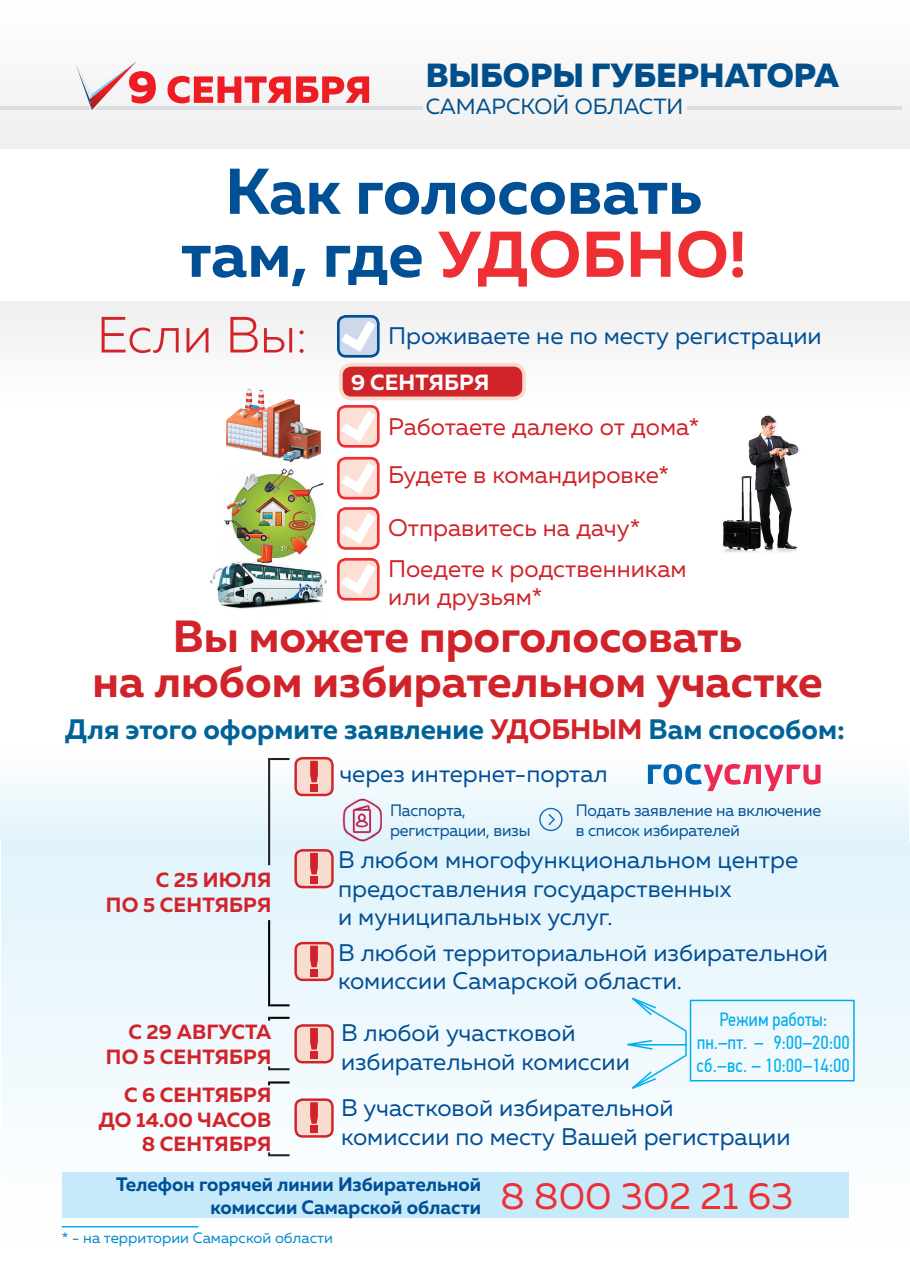
<style>
.page{position:relative;width:910px;height:1280px;background:#fff}
.page>*{position:absolute;margin:0;border:0;box-sizing:border-box;transform-origin:0 0}
.t1{font:700 64.5px/63px "Muller";letter-spacing:-.005em;color:#014f95;text-align:center}
.t2{font:300 50.85px "Muller";letter-spacing:-.005em;color:#d1232a}
.t3{font:700 45px/45px "Muller";color:#d1232a;text-align:center}
.t4{font:800 33.45px "Muller";color:#004f8a}
.t5{font:700 28.05px "Muller";color:#006397}
.t6{font:24px/28.8px "Muller";color:#014f95}
.t7{font:24px/47.5px "Muller";color:#d1232a}
.t8{font:700 22.05px "Muller";letter-spacing:.01em;color:#fff}
.t9{font:21.9px "Muller";color:#004f8a}
.t10{font:700 20.55px/24.6px "Muller";letter-spacing:.01em;color:#d1232a;text-align:right}
.t11{font:700 19.5px/23.4px "Muller";color:#014f95}
.t12{font:19.05px/23px "PF Din Text Cond Pro";color:#00aeef;text-align:center}
.t13{font:16.5px/19.8px "Muller";letter-spacing:-.01em;color:#014f95}
.t14{font:15px "Muller";color:#0089cf}
.s1{color:#ee3034}
.s2{color:#d1232a}
</style>
<div class="page">
<div style="left:0;top:2px;width:910px;height:147px;background:#f7f7f7"></div>
<div style="left:0;top:301px;width:910px;height:103px;background:#f6f6f6"></div>
<div style="left:0;top:749px;width:909px;height:92px;background:linear-gradient(to bottom,#fffffe,#e1f4fc)"></div>
<div style="left:1px;top:841px;width:909px;height:403px;background:linear-gradient(to bottom,#e0f3fc,#fffefe)"></div>
<img style="left:224px;top:468px;width:99px;height:77px">
<img style="left:210px;top:545px;width:116px;height:64px">
<img style="left:723px;top:415px;width:76px;height:138px">
<hr style="left:270px;top:758px;width:20px;height:2px;background:#231f20">
<hr style="left:270px;top:1004px;width:20px;height:2px;background:#000">
<hr style="left:270px;top:1081px;width:20px;height:2px;background:#000">
<hr style="left:270px;top:1017px;width:20px;height:2px;background:#000">
<hr style="left:270px;top:1154px;width:20px;height:2px;background:#231f20">
<hr style="left:270px;top:1068px;width:20px;height:2px;background:#231f20">
<div style="left:341px;top:365px;width:183px;height:33px;background:#d1232a;border-radius:11px"></div>
<div style="left:339px;top:363px;width:187px;height:37px;border:4px solid #f8dcd0;border-radius:11px"></div>
<div style="left:338px;top:316px;width:40px;height:40px;background:#cdd9ea;border-radius:8px"></div>
<div style="left:337px;top:315px;width:43px;height:43px;border:3px solid #014f95;border-radius:8px"></div>
<svg style="left:341px;top:321px;width:34px;height:31px"></svg>
<div style="left:338px;top:406px;width:40px;height:40px;background:#fde0d5;border-radius:8px"></div>
<div style="left:337px;top:405px;width:43px;height:43px;border:3px solid #ee3034;border-radius:8px"></div>
<svg style="left:341px;top:411px;width:34px;height:31px"></svg>
<div style="left:338px;top:458px;width:40px;height:40px;background:#fde0d5;border-radius:8px"></div>
<div style="left:337px;top:457px;width:43px;height:42px;border:3px solid #ee3034;border-radius:8px"></div>
<svg style="left:341px;top:463px;width:34px;height:31px"></svg>
<div style="left:338px;top:508px;width:40px;height:40px;background:#fde0d5;border-radius:8px"></div>
<div style="left:337px;top:507px;width:43px;height:43px;border:3px solid #ee3034;border-radius:8px"></div>
<svg style="left:341px;top:513px;width:34px;height:31px"></svg>
<div style="left:338px;top:559px;width:40px;height:40px;background:#fde0d5;border-radius:8px"></div>
<div style="left:337px;top:558px;width:43px;height:43px;border:3px solid #ee3034;border-radius:8px"></div>
<svg style="left:341px;top:564px;width:34px;height:31px"></svg>
<svg style="left:76px;top:61px;width:293px;height:49px"></svg>
<img style="left:226px;top:388px;width:95px;height:74px">
<img style="left:343px;top:799px;width:39px;height:42px">
<div style="left:296px;top:758px;width:36px;height:37px;background:#f8dcd0;border-radius:7px"></div>
<div style="left:294px;top:757px;width:40px;height:39px;border:2px solid #d1232a;border-radius:7px"></div>
<div style="left:310px;top:784px;width:8px;height:8px;background:#d1232a"></div>
<svg style="left:310px;top:761px;width:8px;height:21px"></svg>
<div style="left:296px;top:943px;width:36px;height:37px;background:#f8dcd0;border-radius:7px"></div>
<div style="left:294px;top:942px;width:40px;height:39px;border:2px solid #d1232a;border-radius:7px"></div>
<div style="left:310px;top:969px;width:8px;height:8px;background:#d1232a"></div>
<svg style="left:310px;top:946px;width:8px;height:21px"></svg>
<div style="left:296px;top:850px;width:36px;height:37px;background:#f8dcd0;border-radius:7px"></div>
<div style="left:294px;top:849px;width:40px;height:39px;border:2px solid #d1232a;border-radius:7px"></div>
<div style="left:310px;top:876px;width:8px;height:8px;background:#d1232a"></div>
<svg style="left:310px;top:853px;width:8px;height:21px"></svg>
<div style="left:296px;top:1100px;width:36px;height:36px;background:#f8dcd0;border-radius:7px"></div>
<div style="left:294px;top:1098px;width:40px;height:40px;border:2px solid #d1232a;border-radius:7px"></div>
<div style="left:310px;top:1125px;width:8px;height:8px;background:#d1232a"></div>
<svg style="left:310px;top:1102px;width:8px;height:22px"></svg>
<div style="left:296px;top:1025px;width:36px;height:37px;background:#f8dcd0;border-radius:7px"></div>
<div style="left:294px;top:1024px;width:40px;height:39px;border:2px solid #d1232a;border-radius:7px"></div>
<div style="left:310px;top:1051px;width:8px;height:8px;background:#d1232a"></div>
<svg style="left:310px;top:1028px;width:8px;height:21px"></svg>
<svg style="left:539px;top:808px;width:23px;height:23px"></svg>
<hr style="left:268px;top:758px;width:2px;height:107px;background:#231f20">
<hr style="left:268px;top:920px;width:2px;height:86px;background:#000">
<hr style="left:62px;top:1226px;width:136px;height:1px;background:#00aeef">
<svg style="left:648px;top:764px;width:172px;height:27px"></svg>
<hr style="left:685px;top:1031px;width:2px;height:25px;background:#00aeef">
<div style="left:690px;top:1000px;width:165px;height:81px;border:2px solid #00aeef"></div>
<svg style="left:630px;top:996px;width:58px;height:37px"></svg>
<svg style="left:626px;top:1039px;width:62px;height:51px"></svg>
<div style="left:62px;top:1172px;width:787px;height:46px;background:#c6eafa"></div>
<h3 class="t4" style="left:426px;top:54px;width:415px">ВЫБОРЫ ГУБЕРНАТОРА</h3>
<p class="t9" style="left:426px;top:92px;width:259px">САМАРСКОЙ ОБЛАСТИ</p>
<h1 class="t1" style="left:181px;top:160px;width:567px">Как голосовать там, где <span class="s1">УДОБНО!</span></h1>
<h2 class="t2" style="left:97px;top:304px;width:212px">Если Вы:</h2>
<p class="t6" style="left:388px;top:320px;width:435px">Проживаете не по месту регистрации</p>
<p class="t8" style="left:351px;top:369px;width:140px">9 СЕНТЯБРЯ</p>
<p class="t7" style="left:388px;top:403px;width:313px">Работаете далеко от дома*<br>Будете в командировке*</p>
<p class="t7" style="left:388px;top:507px;width:300px;line-height:41px">Отправитесь на дачу*<br>Поедете к родственникам</p>
<p class="t7" style="left:388px;top:573px;width:156px">или друзьям*</p>
<h3 class="t3" style="left:93px;top:614px;width:731px">Вы можете проголосовать<br>на любом избирательном участке</h3>
<p class="t5" style="left:65px;top:712px;width:781px">Для этого оформите заявление <span class="s2">УДОБНЫМ</span> Вам способом:</p>
<p class="t6" style="left:340px;top:759px;width:270px">через интернет-портал</p>
<p class="t10" style="left:106px;top:868px;width:167px">С 25 ИЮЛЯ<br>ПО 5 СЕНТЯБРЯ</p>
<p class="t10" style="left:106px;top:1020px;width:167px">С 29 АВГУСТА<br>ПО 5 СЕНТЯБРЯ</p>
<p class="t10" style="left:98px;top:1082px;width:175px">С 6 СЕНТЯБРЯ<br>ДО 14.00 ЧАСОВ<br>8 СЕНТЯБРЯ</p>
<p class="t13" style="left:390px;top:800px;width:142px">Паспорта, регистрации, визы</p>
<p class="t13" style="left:576px;top:800px;width:247px">Подать заявление на включение в список избирателей</p>
<p class="t6" style="left:338px;top:845px;width:462px">В любом многофункциональном центре предоставления государственных<br>и муниципальных услуг.</p>
<p class="t6" style="left:338px;top:937px;width:491px">В любой территориальной избирательной комиссии Самарской области.</p>
<p class="t6" style="left:341px;top:1018px;width:290px">В любой участковой избирательной комиссии</p>
<p class="t12" style="left:697px;top:1008px;width:155px">Режим работы: пн.–пт. – 9:00–20:00 сб.–вс. – 10:00–14:00</p>
<p class="t6" style="left:341px;top:1093px;width:451px">В участковой избирательной<br>комиссии по месту Вашей регистрации</p>
<p class="t11" style="left:210px;top:1172px;width:584px;text-indent:-94px">Телефон горячей линии Избирательной<br>комиссии Самарской области <sup>8</sup> <sup>800</sup> <sup>302</sup> <sup>21</sup> <sup>63</sup></p>
<p class="t14" style="left:62px;top:1228px;width:273px">* - на территории Самарской области</p>
</div>
